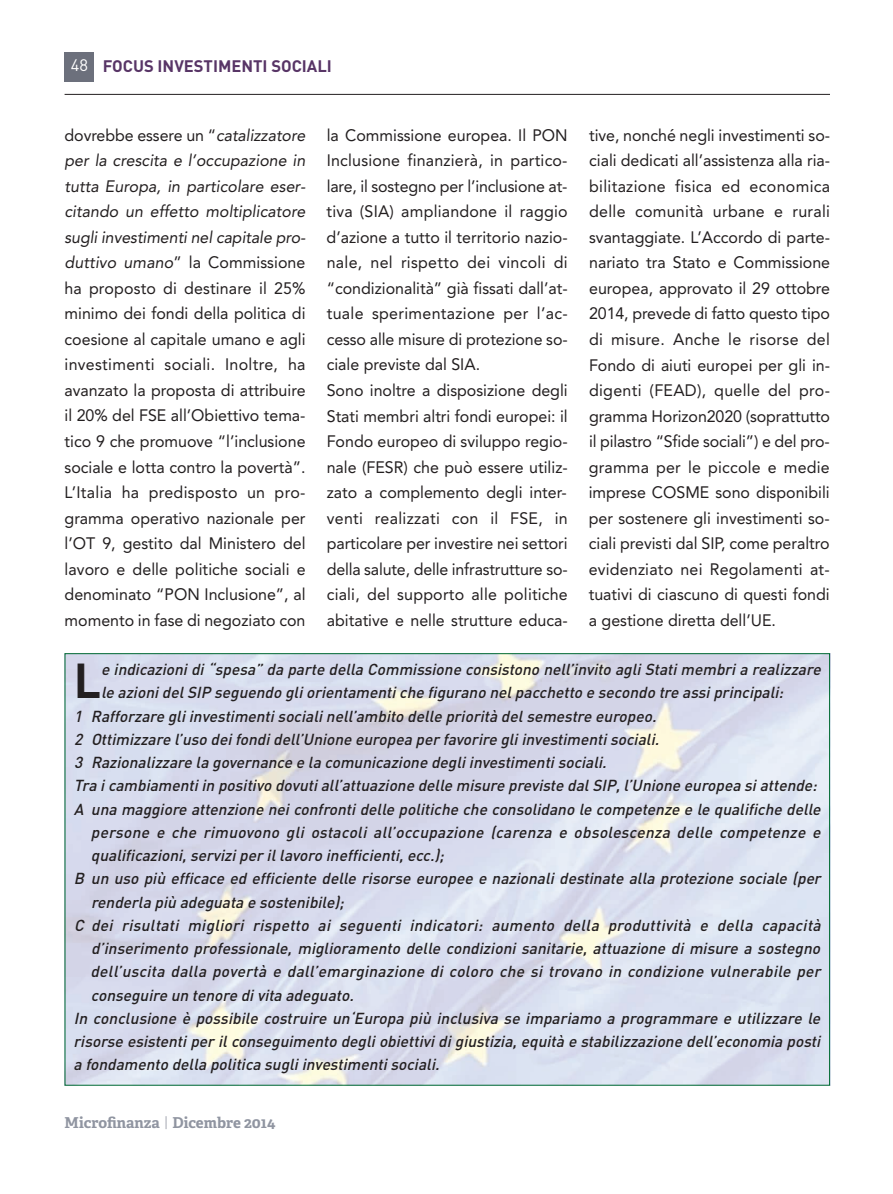
<style>
.page{position:relative;width:893px;height:1194px;background:#fff}
.page>*{position:absolute;margin:0;border:0;box-sizing:border-box;transform-origin:0 0}
.t1{font:700 48.3px "DIN";color:#231f20}
.t2{font:16.5px/25.5px "Avenir";color:#231f20;text-align:justify}
.t3{font:700 16.5px "DIN";color:#583566}
.t4{font:italic 500 15.75px "DIN";color:#231f20}
.t5{font:700 15px "Adelle Basic";color:#9095a1}
.s1{font-weight:400;color:#fff}
.s2{font-style:italic}
.s3{font-family:"DIN";font-weight:300}
</style>
<div class="page">
<div style="left:65px;top:52px;width:29px;height:30px;background:#6c707c"></div>
<hr style="left:65px;top:94px;width:765px;height:1px;background:#231f20">
<p class="t3" style="left:71px;top:56px;width:263px"><span class="s1">48</span> FOCUS INVESTIMENTI SOCIALI</p>
<p class="t2" style="left:64px;top:124px;width:243px">dovrebbe essere un “<span class="s2">catalizzatore per la crescita e l’occupazione in tutta Europa, in particolare eser&shy;citando un effetto moltiplicatore sugli investimenti nel capitale pro&shy;duttivo umano</span>” la Commissione ha proposto di destinare il 25% minimo dei fondi della politica di coesione al capitale umano e agli investimenti sociali. Inoltre, ha avanzato la proposta di attribuire il 20% del FSE all’Obiettivo tema&shy;tico 9 che promuove “l’inclusione sociale e lotta contro la povertà”.<br>L’Italia ha predisposto un pro&shy;gramma operativo nazionale per l’OT 9, gestito dal Ministero del lavoro e delle politiche sociali e denominato “PON Inclusione”, al momento in fase di negoziato con</p>
<p class="t2" style="left:326px;top:124px;width:243px;text-align:left">la Commissione europea. Il PON Inclusione finanzierà, in partico&shy;lare, il sostegno per l’inclusione at&shy;tiva (SIA) ampliandone il raggio d’azione a tutto il territorio nazio&shy;nale, nel rispetto dei vincoli di “condizionalità” già fissati dall’at&shy;tuale sperimentazione per l’ac&shy;cesso alle misure di protezione so&shy;ciale previste dal SIA.<br>Sono inoltre a disposizione degli Stati membri altri fondi europei: il Fondo europeo di sviluppo regio&shy;nale (FESR) che può essere utiliz&shy;zato a complemento degli inter&shy;venti realizzati con il FSE, in particolare per investire nei settori della salute, delle infrastrutture so&shy;ciali, del supporto alle politiche abitative e nelle strutture educa-</p>
<p class="t2" style="left:589px;top:124px;width:243px">tive, nonché negli investimenti so&shy;ciali dedicati all’assistenza alla ria&shy;bilitazione fisica ed economica delle comunità urbane e rurali svantaggiate. L’Accordo di parte&shy;nariato tra Stato e Commissione europea, approvato il 29 ottobre 2014, prevede di fatto questo tipo di misure. Anche le risorse del Fondo di aiuti europei per gli in&shy;digenti (FEAD), quelle del pro&shy;gramma Horizon2020 (soprattutto il pilastro “Sfide sociali”) e del pro&shy;gramma per le piccole e medie imprese COSME sono disponibili per sostenere gli investimenti so&shy;ciali previsti dal SIP, come peraltro evidenziato nei Regolamenti at&shy;tuativi di ciascuno di questi fondi a gestione diretta dell’UE.</p>
<h1 class="t1" style="left:74px;top:653px;width:29px">L</h1>
<p class="t4" style="left:101px;top:660px;width:724px">e indicazionidi“spesa” da parte della Commissione consistono nell’invito agliStatimembria realizzare</p>
<p class="t4" style="left:101px;top:683px;width:687px">le azionidelSIP seguendo gliorientamentiche figurano nelpacchetto e secondo tre assiprincipali:</p>
<p class="t4" style="left:74px;top:707px;width:587px">1 Rafforzare gliinvestimentisocialinell’ambito delle priorità delsemestre europeo.</p>
<p class="t4" style="left:74px;top:730px;width:590px">2 Ottimizzare l’uso deifondidell’Unione europea per favorire gliinvestimentisociali.</p>
<p class="t4" style="left:74px;top:753px;width:537px">3 Razionalizzare la governance e la comunicazione degliinvestimentisociali.</p>
<p class="t4" style="left:74px;top:776px;width:748px">Tra icambiamentiin positivo dovutiall’attuazione delle misure previste dalSIP,l’Unione europea siattende:</p>
<p class="t4" style="left:74px;top:800px;width:751px">A una maggiore attenzione nei confronti delle politiche che consolidano le competenze e le qualifiche delle</p>
<p class="t4" style="left:91px;top:823px;width:734px">persone e che rimuovono gli ostacoli all’occupazione (carenza e obsolescenza delle competenze e</p>
<p class="t4" style="left:91px;top:846px;width:358px">qualificazioni,serviziper illavoro inefficienti,ecc.);</p>
<p class="t4" style="left:74px;top:869px;width:752px">B un uso più efficace ed efficiente delle risorse europee e nazionali destinate alla protezione sociale (per</p>
<p class="t4" style="left:91px;top:893px;width:258px">renderla più adeguata e sostenibile);</p>
<p class="t4" style="left:74px;top:916px;width:751px">C dei risultati migliori rispetto ai seguenti indicatori: aumento della produttività e della capacità</p>
<p class="t4" style="left:91px;top:939px;width:734px">d’inserimento professionale, miglioramento delle condizioni sanitarie, attuazione di misure a sostegno</p>
<p class="t4" style="left:90px;top:962px;width:735px">dell’uscita dalla povertà e dall’emarginazione di coloro che si trovano in condizione vulnerabile per</p>
<p class="t4" style="left:91px;top:986px;width:268px">conseguire un tenore divita adeguato.</p>
<p class="t4" style="left:74px;top:1009px;width:751px">In conclusione è possibile costruire un‘Europa più inclusiva se impariamo a programmare e utilizzare le</p>
<p class="t4" style="left:74px;top:1032px;width:751px">risorse esistentiper ilconseguimento degliobiettividigiustizia,equità e stabilizzazione dell’economia posti</p>
<p class="t4" style="left:74px;top:1055px;width:371px">a fondamento della politica sugliinvestimentisociali.</p>
<p class="t5" style="left:65px;top:1117px;width:212px">Microfinanza <span class="s3">|</span> Dicembre 2014</p>
</div>
